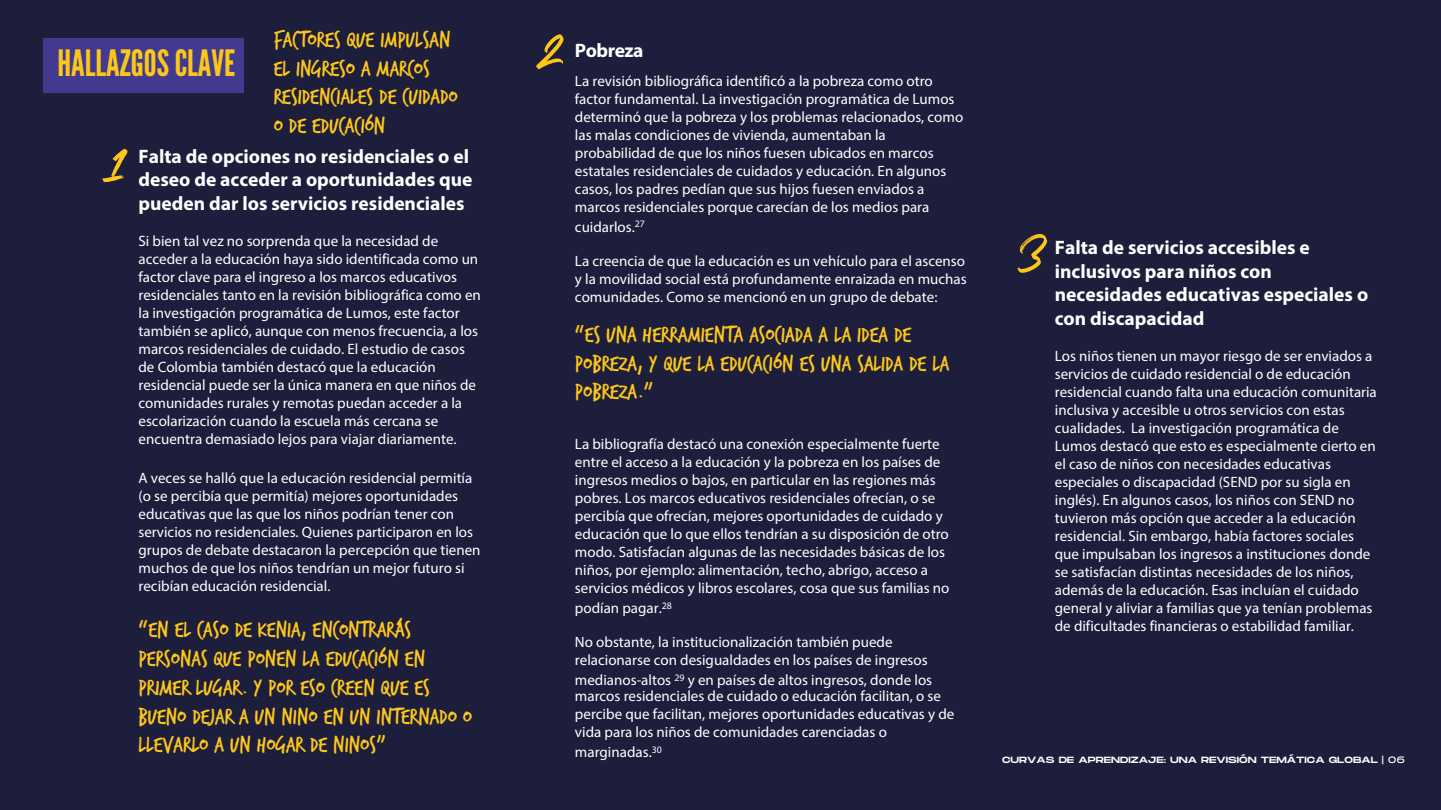
<style>
.page{position:relative;width:1441px;height:810px;background:#fff}
.page>*{position:absolute;margin:0;border:0;box-sizing:border-box;transform-origin:0 0}
.t1{font:36.3px "League Gothic";color:#fdc71a}
.t2{font:24px/28.8px "Trash Hand";color:#fdc71a}
.t3{font:700 19.5px/23.7px "Myriad Pro";color:#fff}
.t4{font:700 19.5px "Myriad Pro";letter-spacing:-.025em;color:#fff}
.t5{font:15px/18px "Myriad Pro";color:#fff}
.t6{font:9px "Monument Extended";color:#fff}
</style>
<div class="page">
<div style="left:0;top:0;width:1440px;height:810px;background:#1d1d3c"></div>
<div style="left:43px;top:38px;width:201px;height:54px;background:#413a8e"></div>
<svg style="left:102px;top:149px;width:25px;height:33px"></svg>
<svg style="left:536px;top:34px;width:27px;height:35px"></svg>
<svg style="left:1017px;top:234px;width:30px;height:39px"></svg>
<h1 class="t1" style="left:57px;top:42px;width:179px">HALLAZGOS CLAVE</h1>
<h2 class="t2" style="left:274px;top:26px;width:185px">FACTORES QUE IMPULSAN<br>EL INGRESO A MARCOS<br>RESIDENCIALES DE CUIDADO<br>O DE EDUCACIÓN</h2>
<h3 class="t3" style="left:138px;top:144px;width:335px">Falta de opciones no residenciales o el deseo de acceder a oportunidades que pueden dar los servicios residenciales</h3>
<p class="t5" style="left:138px;top:232px;width:344px">Si bien tal vez no sorprenda que la necesidad de acceder a la educación haya sido identificada como un factor clave para el ingreso a los marcos educativos residenciales tanto en la revisión bibliográfica como en la investigación programática de Lumos, este factor también se aplicó, aunque con menos frecuencia, a los marcos residenciales de cuidado. El estudio de casos de Colombia también destacó que la educación residencial puede ser la única manera en que niños de comunidades rurales y remotas puedan acceder a la escolarización cuando la escuela más cercana se encuentra demasiado lejos para viajar diariamente.</p>
<p class="t5" style="left:138px;top:468px;width:343px">A veces se halló que la educación residencial permitía (o se percibía que permitía) mejores oportunidades educativas que las que los niños podrían tener con servicios no residenciales. Quienes participaron en los grupos de debate destacaron la percepción que tienen muchos de que los niños tendrían un mejor futuro si recibían educación residencial.</p>
<h2 class="t2" style="left:138px;top:616px;width:335px">“EN EL CASO DE KENIA, ENCONTRARÁS PERSONAS QUE PONEN LA EDUCACIÓN EN PRIMER LUGAR. Y POR ESO CREEN QUE ES BUENO DEJAR A UN NIÑO EN UN INTERNADO O LLEVARLO A UN HOGAR DE NIÑOS"</h2>
<h3 class="t4" style="left:575px;top:39px;width:70px">Pobreza</h3>
<p class="t5" style="left:575px;top:71px;width:390px">La revisión bibliográfica identificó a la pobreza como otro factor fundamental. La investigación programática de Lumos determinó que la pobreza y los problemas relacionados, como las malas condiciones de vivienda, aumentaban la probabilidad de que los niños fuesen ubicados en marcos estatales residenciales de cuidados y educación. En algunos casos, los padres pedían que sus hijos fuesen enviados a marcos residenciales porque carecían de los medios para</p>
<p class="t5" style="left:575px;top:218px;width:72px">cuidarlos.<sup>27</sup></p>
<p class="t5" style="left:575px;top:251px;width:393px;text-align:justify">La creencia de que la educación es un vehículo para el ascenso y la movilidad social está profundamente enraizada en muchas comunidades. Como se mencionó en un grupo de debate:</p>
<h2 class="t2" style="left:575px;top:321px;width:376px">“ES UNA HERRAMIENTA ASOCIADA A LA IDEA DE<br>POBREZA, Y QUE LA EDUCACIÓN ES UNA SALIDA DE LA<br>POBREZA.”</h2>
<p class="t5" style="left:575px;top:435px;width:376px">La bibliografía destacó una conexión especialmente fuerte entre el acceso a la educación y la pobreza en los países de ingresos medios o bajos, en particular en las regiones más pobres. Los marcos educativos residenciales ofrecían, o se percibía que ofrecían, mejores oportunidades de cuidado y educación que lo que ellos tendrían a su disposición de otro modo. Satisfacían algunas de las necesidades básicas de los niños, por ejemplo: alimentación, techo, abrigo, acceso a servicios médicos y libros escolares, cosa que sus familias no</p>
<p class="t5" style="left:575px;top:599px;width:99px">podían pagar.<sup>28</sup></p>
<p class="t5" style="left:575px;top:633px;width:354px">No obstante, la institucionalización también puede relacionarse con desigualdades en los países de ingresos</p>
<p class="t5" style="left:575px;top:672px;width:367px;line-height:15.9px">medianos-altos <sup>29</sup> y en países de altos ingresos, donde los marcos residenciales de cuidado o educación facilitan, o se</p>
<p class="t5" style="left:575px;top:705px;width:381px">percibe que facilitan, mejores oportunidades educativas y de vida para los niños de comunidades carenciadas o</p>
<p class="t5" style="left:575px;top:743px;width:88px">marginadas.<sup>30</sup></p>
<h3 class="t3" style="left:1054px;top:236px;width:315px">Falta de servicios accesibles e inclusivos para niños con necesidades educativas especiales o con discapacidad</h3>
<p class="t5" style="left:1054px;top:346px;width:323px">Los niños tienen un mayor riesgo de ser enviados a servicios de cuidado residencial o de educación residencial cuando falta una educación comunitaria inclusiva y accesible u otros servicios con estas cualidades. La investigación programática de Lumos destacó que esto es especialmente cierto en el caso de niños con necesidades educativas especiales o discapacidad (SEND por su sigla en inglés). En algunos casos, los niños con SEND no tuvieron más opción que acceder a la educación residencial. Sin embargo, había factores sociales que impulsaban los ingresos a instituciones donde se satisfacían distintas necesidades de los niños, además de la educación. Esas incluían el cuidado general y aliviar a familias que ya tenían problemas de dificultades financieras o estabilidad familiar.</p>
<p class="t6" style="left:1001px;top:754px;width:405px">CURVAS DE APRENDIZAJE: UNA REVISIÓN TEMÁTICA GLOBAL | 06</p>
</div>
